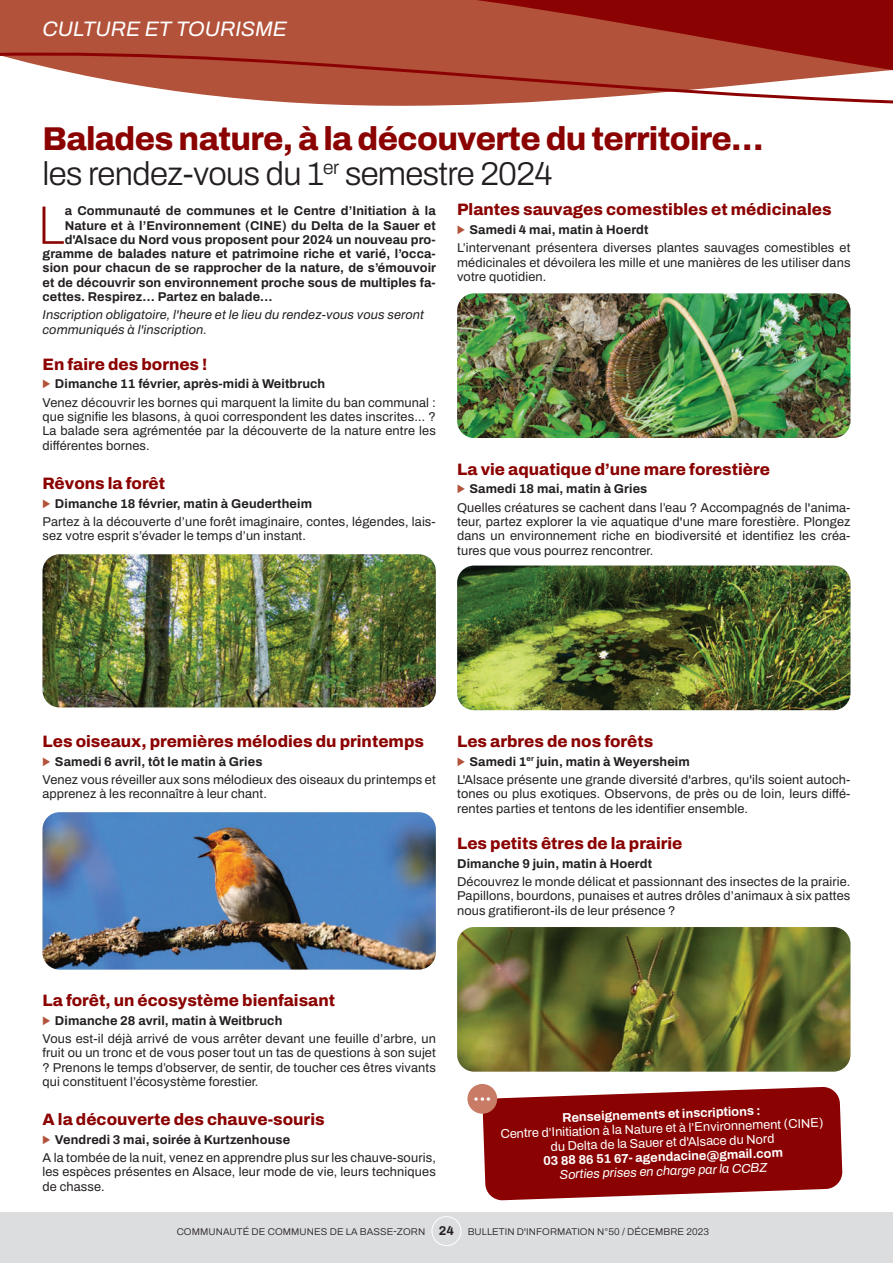
<style>
.page{position:relative;width:893px;height:1263px;background:#fff}
.page>*{position:absolute;margin:0;border:0;box-sizing:border-box;transform-origin:0 0}
.t1{font:100 54.3px "Archivo";color:#8b0202}
.t2{font:800 33px/34.5px "Archivo";letter-spacing:-.02em;color:#8b0202}
.t3{font:italic 24px "Archivo";color:#fff}
.t4{font:italic 21px "Archivo";color:#fff}
.t5{font:800 16.5px "Archivo";color:#8b0202}
.t6{font:12.75px/14.2px "Archivo";letter-spacing:.01em;color:#231f20}
.t7{font:700 12.75px "Archivo";letter-spacing:.01em;color:#231f20}
.t8{font:italic 12.75px/14.2px "Archivo";letter-spacing:.01em;color:#231f20}
.t9{font:12.75px/14.2px "Archivo";color:#fff;text-align:center}
.t10{font:700 12.75px "Archivo";color:#fff}
.t11{font:italic 12.75px "Archivo";color:#fff}
.t12{font:300 9.75px "Archivo";letter-spacing:.01em;color:#231f20}
.s1{font-weight:300;color:#231f20}
.s2{font-family:"Elza";font-weight:700;font-size:15.9px;color:#b3523a}
.s3{font-weight:700}
.s4{font-weight:700;font-size:12.75px}
</style>
<div class="page">
<div style="left:0;top:1212px;width:893px;height:51px;background:#dcdddf"></div>
<div style="left:432px;top:1216px;width:29px;height:30px;border:1px solid #fff;border-radius:50%"></div>
<svg style="left:0;top:0;width:893px;height:50px;background:#a73a29"></svg>
<svg style="left:0;top:50px;width:893px;height:53px;fill:#b3523a"></svg>
<img style="left:457px;top:927px;width:393px;height:144px">
<img style="left:43px;top:554px;width:393px;height:153px">
<img style="left:457px;top:566px;width:393px;height:144px">
<img style="left:457px;top:293px;width:393px;height:145px">
<img style="left:43px;top:812px;width:393px;height:157px">
<div style="left:467px;top:1084px;width:30px;height:30px;background:#c97c65;border-radius:50%"></div>
<svg style="left:475px;top:1087px;width:368px;height:113px;background:#992121"></svg>
<h3 class="t3" style="left:43px;top:12px;width:165px">DÉCRYPTAGE</h3>
<h3 class="t4" style="left:43px;top:13px;width:246px">CULTURE ET TOURISME</h3>
<h2 class="t2" style="left:43px;top:122px;width:723px">Balades nature, à la découverte du territoire… <span class="s1">les rendez-vous du 1</span><sup>er</sup> <span class="s1">semestre 2024</span></h2>
<h1 class="t1" style="left:37px;top:184px;width:28px">L</h1>
<p class="t7" style="left:65px;top:201px;width:373px">a Communauté de communes et le Centre d’Initiation à la</p>
<p class="t7" style="left:65px;top:216px;width:373px">Nature et à l’Environnement (CINE) du Delta de la Sauer et</p>
<p class="t7" style="left:65px;top:230px;width:373px">d'Alsace du Nord vous proposent pour 2024 un nouveau pro-</p>
<p class="t7" style="left:43px;top:244px;width:395px">gramme de balades nature et patrimoine riche et varié, l’occa-</p>
<p class="t7" style="left:43px;top:258px;width:395px">sion pour chacun de se rapprocher de la nature, de s’émouvoir</p>
<p class="t7" style="left:43px;top:273px;width:395px">et de découvrir son environnement proche sous de multiples fa-</p>
<p class="t7" style="left:43px;top:287px;width:232px">cettes. Respirez… Partez en balade…</p>
<p class="t8" style="left:43px;top:308px;width:383px">Inscription obligatoire, l'heure et le lieu du rendez-vous vous seront communiqués à l'inscription.</p>
<p class="t5" style="left:43px;top:352px;width:166px">En faire des bornes !</p>
<p class="t6" style="left:43px;top:375px;width:395px;line-height:18.5px"><span class="s2">►</span> <span class="s3">Dimanche 11 février, après-midi à Weitbruch<br></span>Venez découvrir les bornes qui marquent la limite du ban communal :</p>
<p class="t6" style="left:43px;top:409px;width:395px;text-align:justify">que signifie les blasons, à quoi correspondent les dates inscrites… ?<br>La balade sera agrémentée par la découverte de la nature entre les différentes bornes.</p>
<p class="t5" style="left:43px;top:471px;width:124px">Rêvons la forêt</p>
<p class="t6" style="left:43px;top:494px;width:395px;line-height:18.5px"><span class="s2">►</span> <span class="s3">Dimanche 18 février, matin à Geudertheim<br></span>Partez à la découverte d’une forêt imaginaire, contes, légendes, lais-</p>
<p class="t6" style="left:43px;top:529px;width:265px">sez votre esprit s’évader le temps d’un instant.</p>
<p class="t5" style="left:457px;top:197px;width:376px">Plantes sauvages comestibles et médicinales</p>
<p class="t6" style="left:457px;top:220px;width:395px;line-height:18.5px"><span class="s2">►</span> <span class="s3">Samedi 4 mai, matin à Hoerdt<br></span>L’intervenant présentera diverses plantes sauvages comestibles et</p>
<p class="t6" style="left:457px;top:255px;width:395px">médicinales et dévoilera les mille et une manières de les utiliser dans votre quotidien.</p>
<p class="t5" style="left:457px;top:457px;width:314px">La vie aquatique d’une mare forestière</p>
<p class="t6" style="left:457px;top:480px;width:395px;line-height:18.5px"><span class="s2">►</span> <span class="s3">Samedi 18 mai, matin à Gries<br></span>Quelles créatures se cachent dans l’eau ? Accompagnés de l'anima-</p>
<p class="t6" style="left:457px;top:515px;width:395px;text-align:justify">teur, partez explorer la vie aquatique d'une mare forestière. Plongez dans un environnement riche en biodiversité et identifiez les créa&shy;tures que vous pourrez rencontrer.</p>
<p class="t5" style="left:43px;top:729px;width:383px">Les oiseaux, premières mélodies du printemps</p>
<p class="t6" style="left:43px;top:752px;width:395px;line-height:18.5px"><span class="s2">►</span> <span class="s3">Samedi 6 avril, tôt le matin à Gries<br></span>Venez vous réveiller aux sons mélodieux des oiseaux du printemps et</p>
<p class="t6" style="left:43px;top:787px;width:226px">apprenez à les reconnaître à leur chant.</p>
<p class="t5" style="left:457px;top:729px;width:198px">Les arbres de nos forêts</p>
<p class="t6" style="left:457px;top:752px;width:395px;line-height:18.5px"><span class="s2">►</span> <span class="s3">Samedi 1</span><sup>er</sup> <span class="s3">juin, matin à Weyersheim<br></span>L'Alsace présente une grande diversité d'arbres, qu'ils soient autoch-</p>
<p class="t6" style="left:457px;top:787px;width:395px">tones ou plus exotiques. Observons, de près ou de loin, leurs diffé&shy;rentes parties et tentons de les identifier ensemble.</p>
<p class="t5" style="left:457px;top:831px;width:227px">Les petits êtres de la prairie</p>
<p class="t7" style="left:457px;top:854px;width:196px">Dimanche 9 juin, matin à Hoerdt</p>
<p class="t6" style="left:457px;top:874px;width:395px;text-align:justify">Découvrez le monde délicat et passionnant des insectes de la prairie.<br>Papillons, bourdons, punaises et autres drôles d’animaux à six pattes nous gratifieront-ils de leur présence ?</p>
<p class="t5" style="left:43px;top:988px;width:294px">La forêt, un écosystème bienfaisant</p>
<p class="t6" style="left:43px;top:1011px;width:395px;line-height:18.5px"><span class="s2">►</span> <span class="s3">Dimanche 28 avril, matin à Weitbruch<br></span>Vous est-il déjà arrivé de vous arrêter devant une feuille d’arbre, un</p>
<p class="t6" style="left:43px;top:1046px;width:395px;text-align:justify">fruit ou un tronc et de vous poser tout un tas de questions à son sujet ? Prenons le temps d’observer, de sentir, de toucher ces êtres vivants qui constituent l’écosystème forestier.</p>
<p class="t5" style="left:43px;top:1107px;width:284px">A la découverte des chauve-souris</p>
<p class="t6" style="left:43px;top:1130px;width:395px;line-height:18.5px"><span class="s2">►</span> <span class="s3">Vendredi 3 mai, soirée à Kurtzenhouse<br></span>A la tombée de la nuit, venez en apprendre plus sur les chauve-souris,</p>
<p class="t6" style="left:43px;top:1165px;width:395px">les espèces présentes en Alsace, leur mode de vie, leurs techniques de chasse.</p>
<p class="t10" style="left:562px;top:1108px;width:200px;rotate:-2deg">Renseignements et inscriptions :</p>
<p class="t9" style="left:500px;top:1127px;width:325px;rotate:-2deg">Centre d’Initiation à la Nature et à l’Environnement (CINE) du Delta de la Sauer et d'Alsace du Nord</p>
<p class="t10" style="left:543px;top:1151px;width:241px;rotate:-2deg">03 88 86 51 67- agendacine@gmail.com</p>
<p class="t11" style="left:559px;top:1165px;width:209px;rotate:-2deg">Sorties prises en charge par la CCBZ</p>
<p class="t12" style="left:177px;top:1225px;width:534px">COMMUNAUTÉ DE COMMUNES DE LA BASSE-ZORN <span class="s4">24</span> BULLETIN D'INFORMATION N°50 / DÉCEMBRE 2023</p>
</div>
